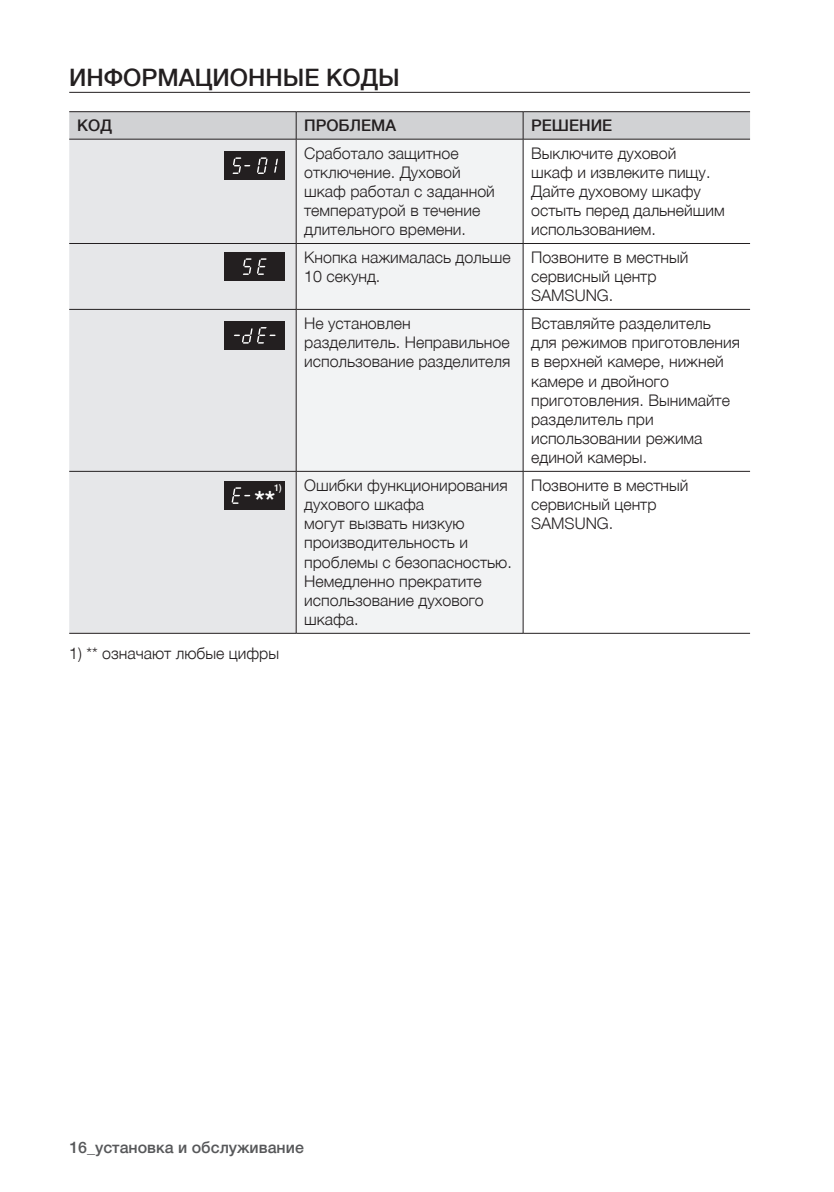
<style>
.page{position:relative;width:834px;height:1192px;background:#fff}
.page>*{position:absolute;margin:0;border:0;box-sizing:border-box;transform-origin:0 0}
.t1{font:500 28px "Helvetica Neue LT Pro";color:#fff}
.t2{font:500 24px "Helvetica Neue LTCYR";color:#231f20}
.t3{font:300 16px/19.2px "Helvetica Neue LTCYR";color:#231f20}
.t4{font:500 16px "Helvetica Neue LTCYR";color:#57585a}
.t5{font:500 16px "Helvetica Neue LTCYR";color:#231f20}
.s1{font-family:"Helvetica Neue LT Pro";font-weight:500;font-size:9.4px;color:#fff}
</style>
<div class="page">
<hr style="left:69px;top:92px;width:681px;height:1px;background:#231f20">
<div style="left:69px;top:140px;width:227px;height:493px;background:#e6e7e9"></div>
<div style="left:297px;top:140px;width:225px;height:493px;background:#f2f3f4"></div>
<hr style="left:69px;top:111px;width:227px;height:1px;background:#231f20">
<hr style="left:296px;top:111px;width:227px;height:1px;background:#231f20">
<hr style="left:523px;top:111px;width:227px;height:1px;background:#231f20">
<svg style="left:69px;top:112px;width:681px;height:27px;background:#cdcdcf"></svg>
<hr style="left:69px;top:139px;width:227px;height:1px;background:#231f20">
<hr style="left:296px;top:139px;width:227px;height:1px;background:#231f20">
<hr style="left:296px;top:139px;width:1px;height:104px;background:#231f20">
<hr style="left:523px;top:139px;width:227px;height:1px;background:#231f20">
<hr style="left:522px;top:139px;width:1px;height:104px;background:#231f20">
<hr style="left:69px;top:243px;width:227px;height:1px;background:#231f20">
<hr style="left:296px;top:243px;width:227px;height:1px;background:#231f20">
<hr style="left:296px;top:244px;width:1px;height:65px;background:#231f20">
<hr style="left:523px;top:243px;width:227px;height:1px;background:#231f20">
<hr style="left:522px;top:244px;width:1px;height:65px;background:#231f20">
<hr style="left:69px;top:309px;width:227px;height:1px;background:#231f20">
<hr style="left:296px;top:309px;width:227px;height:1px;background:#231f20">
<hr style="left:296px;top:309px;width:1px;height:162px;background:#231f20">
<hr style="left:523px;top:309px;width:227px;height:1px;background:#231f20">
<hr style="left:522px;top:309px;width:1px;height:162px;background:#231f20">
<hr style="left:69px;top:471px;width:227px;height:1px;background:#231f20">
<hr style="left:296px;top:471px;width:227px;height:1px;background:#231f20">
<hr style="left:296px;top:471px;width:1px;height:162px;background:#231f20">
<hr style="left:523px;top:471px;width:227px;height:1px;background:#231f20">
<hr style="left:522px;top:471px;width:1px;height:162px;background:#231f20">
<hr style="left:69px;top:633px;width:227px;height:1px;background:#231f20">
<hr style="left:296px;top:633px;width:227px;height:1px;background:#231f20">
<hr style="left:523px;top:633px;width:227px;height:1px;background:#231f20">
<div style="left:225px;top:152px;width:60px;height:28px;background:#231f20"></div>
<svg style="left:274px;top:158px;width:4px;height:15px"></svg>
<svg style="left:232px;top:157px;width:18px;height:17px"></svg>
<svg style="left:257px;top:157px;width:10px;height:17px"></svg>
<div style="left:225px;top:252px;width:60px;height:29px;background:#231f20"></div>
<svg style="left:243px;top:258px;width:24px;height:17px"></svg>
<div style="left:225px;top:321px;width:60px;height:28px;background:#231f20"></div>
<svg style="left:234px;top:327px;width:41px;height:16px"></svg>
<div style="left:225px;top:481px;width:60px;height:28px;background:#231f20"></div>
<svg style="left:231px;top:487px;width:19px;height:17px"></svg>
<h2 class="t2" style="left:69px;top:65px;width:332px">ИНФОРМАЦИОННЫЕ КОДЫ</h2>
<p class="t5" style="left:77px;top:117px;width:36px">КОД</p>
<p class="t5" style="left:304px;top:117px;width:93px">ПРОБЛЕМА</p>
<p class="t5" style="left:531px;top:117px;width:83px">РЕШЕНИЕ</p>
<p class="t3" style="left:304px;top:143px;width:192px">Сработало защитное отключение. Духовой шкаф работал с заданной температурой в течение длительного времени.</p>
<p class="t3" style="left:531px;top:143px;width:195px">Выключите духовой<br>шкаф и извлеките пищу.<br>Дайте духовому шкафу остыть перед дальнейшим использованием.</p>
<p class="t3" style="left:304px;top:248px;width:208px">Кнопка нажималась дольше<br>10 секунд.</p>
<p class="t3" style="left:531px;top:248px;width:159px">Позвоните в местный сервисный центр<br>SAMSUNG.</p>
<p class="t3" style="left:304px;top:314px;width:208px">Не установлен разделитель. Неправильное использование разделителя</p>
<p class="t3" style="left:531px;top:314px;width:210px">Вставляйте разделитель для режимов приготовления в верхней камере, нижней камере и двойного приготовления. Вынимайте разделитель при использовании режима единой камеры.</p>
<h1 class="t1" style="left:254px;top:484px;width:22px">**</h1>
<p class="t3" style="left:304px;top:475px;width:209px;text-indent:-30px"><span class="s1">1)</span> Ошибки функционирования духового шкафа<br>могут вызвать низкую производительность и проблемы с безопасностью.<br>Немедленно прекратите использование духового шкафа.</p>
<p class="t3" style="left:531px;top:475px;width:159px">Позвоните в местный сервисный центр<br>SAMSUNG.</p>
<p class="t3" style="left:69px;top:643px;width:211px">1) ** означают любые цифры</p>
<p class="t4" style="left:69px;top:1138px;width:236px">16_установка и обслуживание</p>
</div>
